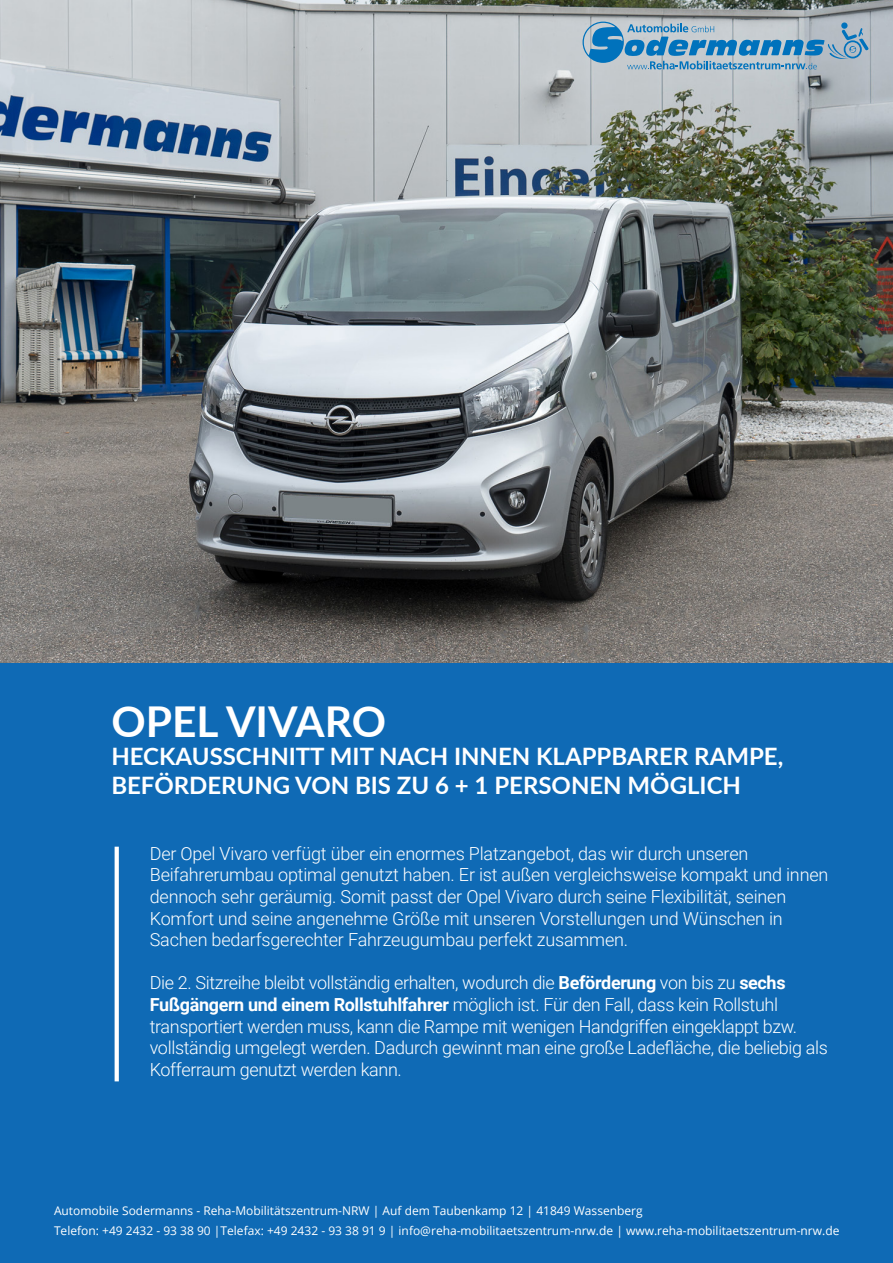
<style>
.page{position:relative;width:893px;height:1263px;background:#fff}
.page>*{position:absolute;margin:0;border:0;box-sizing:border-box;transform-origin:0 0}
.t1{font:700 42.45px "Lato";color:#fff}
.t2{font:700 24px/28.8px "Lato";color:#fff}
.t3{font:300 18px/21.6px "Roboto";letter-spacing:-.01em;color:#fff}
.t4{font:12px/19.8px "Open Sans";color:#fff}
.s1{font-weight:700}
</style>
<div class="page">
<img style="left:0;top:0;width:893px;height:663px">
<div style="left:0;top:663px;width:893px;height:600px;background:#0f6ab5"></div>
<svg style="left:115px;top:847px;width:4px;height:234px"></svg>
<svg style="left:583px;top:22px;width:286px;height:48px;background:#83abc6"></svg>
<h1 class="t1" style="left:111px;top:690px;width:276px">OPEL VIVARO</h1>
<h2 class="t2" style="left:111px;top:741px;width:673px">HECKAUSSCHNITT MIT NACH INNEN KLAPPBARER RAMPE,<br>BEFÖRDERUNG VON BIS ZU 6 + 1 PERSONEN MÖGLICH</h2>
<p class="t3" style="left:150px;top:842px;width:680px">Der Opel Vivaro verfügt über ein enormes Platzangebot, das wir durch unseren Beifahrerumbau optimal genutzt haben. Er ist außen vergleichsweise kompakt und innen dennoch sehr geräumig. Somit passt der Opel Vivaro durch seine Flexibilität, seinen Komfort und seine angenehme Größe mit unseren Vorstellungen und Wünschen in Sachen bedarfsgerechter Fahrzeugumbau perfekt zusammen.</p>
<p class="t3" style="left:150px;top:971px;width:680px">Die 2. Sitzreihe bleibt vollständig erhalten, wodurch die <span class="s1">Beförderung</span> von bis zu <span class="s1">sechs Fußgängern und einem Rollstuhlfahrer</span> möglich ist. Für den Fall, dass kein Rollstuhl transportiert werden muss, kann die Rampe mit wenigen Handgriffen eingeklappt bzw. vollständig umgelegt werden. Dadurch gewinnt man eine große Ladefläche, die beliebig als Kofferraum genutzt werden kann.</p>
<p class="t4" style="left:54px;top:1200px;width:787px">Automobile Sodermanns - Reha-Mobilitätszentrum-NRW | Auf dem Taubenkamp 12 | 41849 Wassenberg<br>Telefon: +49 2432 - 93 38 90 |Telefax: +49 2432 - 93 38 91 9 | info@reha-mobilitaetszentrum-nrw.de | www.reha-mobilitaetszentrum-nrw.de</p>
</div>
